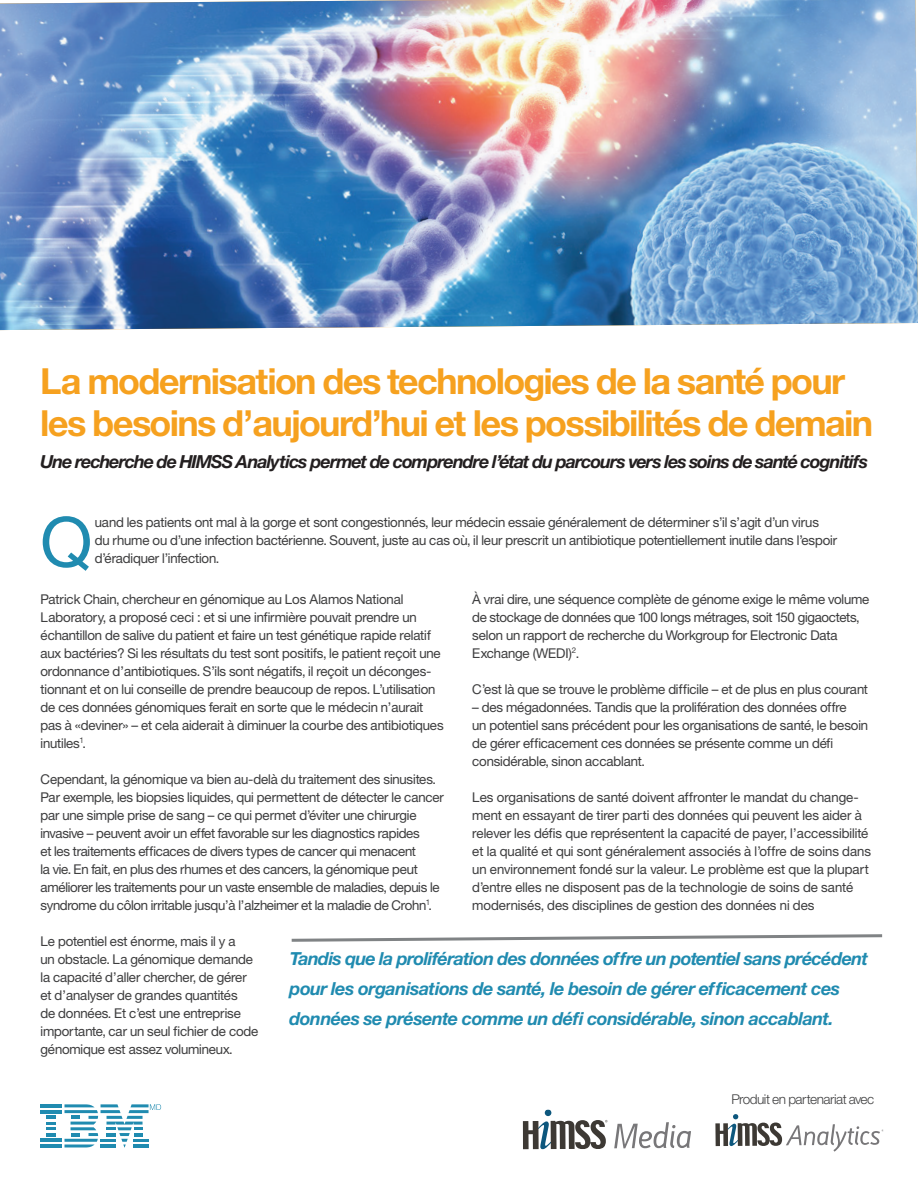
<style>
.page{position:relative;width:918px;height:1188px;background:#fff}
.page>*{position:absolute;margin:0;border:0;box-sizing:border-box;transform-origin:0 0}
.t1{font:69px "Helv Neuefor IBM";color:#208bb0}
.t2{font:700 36px/42px "Helv Neuefor IBM";letter-spacing:-.03em;color:#f6a11f}
.t3{font:italic 700 18px/30px "Helv Neuefor IBM";letter-spacing:-.01em;color:#208bb0}
.t4{font:italic 700 18px "Helv Neuefor IBM";letter-spacing:-.04em;color:#231f20}
.t5{font:13.5px/18px "Helv Neuefor IBM";letter-spacing:-.01em;color:#3e3e3f}
.t6{font:300 13.5px "Helv Neuefor IBM";letter-spacing:-.04em;color:#3e3e3f}
</style>
<div class="page">
<svg style="left:523px;top:1109px;width:85px;height:40px"></svg>
<svg style="left:614px;top:1122px;width:77px;height:26px"></svg>
<img style="left:0;top:0;width:918px;height:330px">
<svg style="left:715px;top:1114px;width:169px;height:38px"></svg>
<svg style="left:291px;top:934px;width:592px;height:8px"></svg>
<hr style="left:40px;top:1104px;width:22px;height:3px;background:#208bb0">
<hr style="left:40px;top:1110px;width:22px;height:3px;background:#208bb0">
<svg style="left:46px;top:1116px;width:10px;height:20px"></svg>
<hr style="left:40px;top:1139px;width:22px;height:3px;background:#208bb0">
<hr style="left:40px;top:1144px;width:22px;height:4px;background:#208bb0">
<hr style="left:101px;top:1144px;width:15px;height:4px;background:#208bb0">
<hr style="left:134px;top:1144px;width:15px;height:4px;background:#208bb0">
<svg style="left:65px;top:1104px;width:96px;height:43px"></svg>
<h2 class="t2" style="left:40px;top:359px;width:834px">La modernisation des technologies de la santé pour les besoins d’aujourd’hui et les possibilités de demain</h2>
<h3 class="t4" style="left:40px;top:450px;width:829px">Une recherche de HIMSS Analytics permet de comprendre l’état du parcours vers les soins de santé cognitifs</h3>
<h1 class="t1" style="left:40px;top:499px;width:53px">Q</h1>
<p class="t5" style="left:95px;top:513px;width:744px">uand les patients ont mal à la gorge et sont congestionnés, leur médecin essaie généralement de déterminer s’il s’agit d’un virus du rhume ou d’une infection bactérienne. Souvent, juste au cas où, il leur prescrit un antibiotique potentiellement inutile dans l’espoir d’éradiquer l’infection.</p>
<p class="t5" style="left:472px;top:589px;width:399px">À vrai dire, une séquence complète de génome exige le même volume de stockage de données que 100 longs métrages, soit 150 gigaoctets, selon un rapport de recherche du Workgroup for Electronic Data Exchange (WEDI)<sup>2</sup>.</p>
<p class="t5" style="left:472px;top:680px;width:397px">C’est là que se trouve le problème difficile – et de plus en plus courant</p>
<p class="t5" style="left:472px;top:698px;width:397px">– des mégadonnées. Tandis que la prolifération des données offre<br>un potentiel sans précédent pour les organisations de santé, le besoin de gérer efficacement ces données se présente comme un défi considérable, sinon accablant.</p>
<p class="t5" style="left:472px;top:788px;width:400px">Les organisations de santé doivent affronter le mandat du change&shy;ment en essayant de tirer parti des données qui peuvent les aider à relever les défis que représentent la capacité de payer, l’accessibilité et la qualité et qui sont généralement associés à l’offre de soins dans un environnement fondé sur la valeur. Le problème est que la plupart d’entre elles ne disposent pas de la technologie de soins de santé modernisés, des disciplines de gestion des données ni des</p>
<p class="t5" style="left:40px;top:590px;width:405px">Patrick Chain, chercheur en génomique au Los Alamos National Laboratory, a proposé ceci : et si une infirmière pouvait prendre un échantillon de salive du patient et faire un test génétique rapide relatif aux bactéries? Si les résultats du test sont positifs, le patient reçoit une ordonnance d’antibiotiques. S’ils sont négatifs, il reçoit un déconges&shy;tionnant et on lui conseille de prendre beaucoup de repos. L’utilisation de ces données génomiques ferait en sorte que le médecin n’aurait pas à «deviner» – et cela aiderait à diminuer la courbe des antibiotiques inutiles<sup>1</sup>.</p>
<p class="t5" style="left:41px;top:770px;width:405px">Cependant, la génomique va bien au-delà du traitement des sinusites.<br>Par exemple, les biopsies liquides, qui permettent de détecter le cancer par une simple prise de sang – ce qui permet d’éviter une chirurgie invasive – peuvent avoir un effet favorable sur les diagnostics rapides<br>et les traitements efficaces de divers types de cancer qui menacent<br>la vie. En fait, en plus des rhumes et des cancers, la génomique peut améliorer les traitements pour un vaste ensemble de maladies, depuis le syndrome du côlon irritable jusqu’à l’alzheimer et la maladie de Crohn<sup>1</sup>.</p>
<p class="t5" style="left:40px;top:932px;width:219px">Le potentiel est énorme, mais il y a<br>un obstacle. La génomique demande la capacité d’aller chercher, de gérer et d’analyser de grandes quantités<br>de données. Et c’est une entreprise importante, car un seul fichier de code génomique est assez volumineux.</p>
<h3 class="t3" style="left:289px;top:943px;width:580px">Tandis que la prolifération des données offre un potentiel sans précédent pour les organisations de santé, le besoin de gérer efficacement ces données se présente comme un défi considérable, sinon accablant.</h3>
<p class="t6" style="left:731px;top:1091px;width:145px">Produit en partenariat avec</p>
</div>
